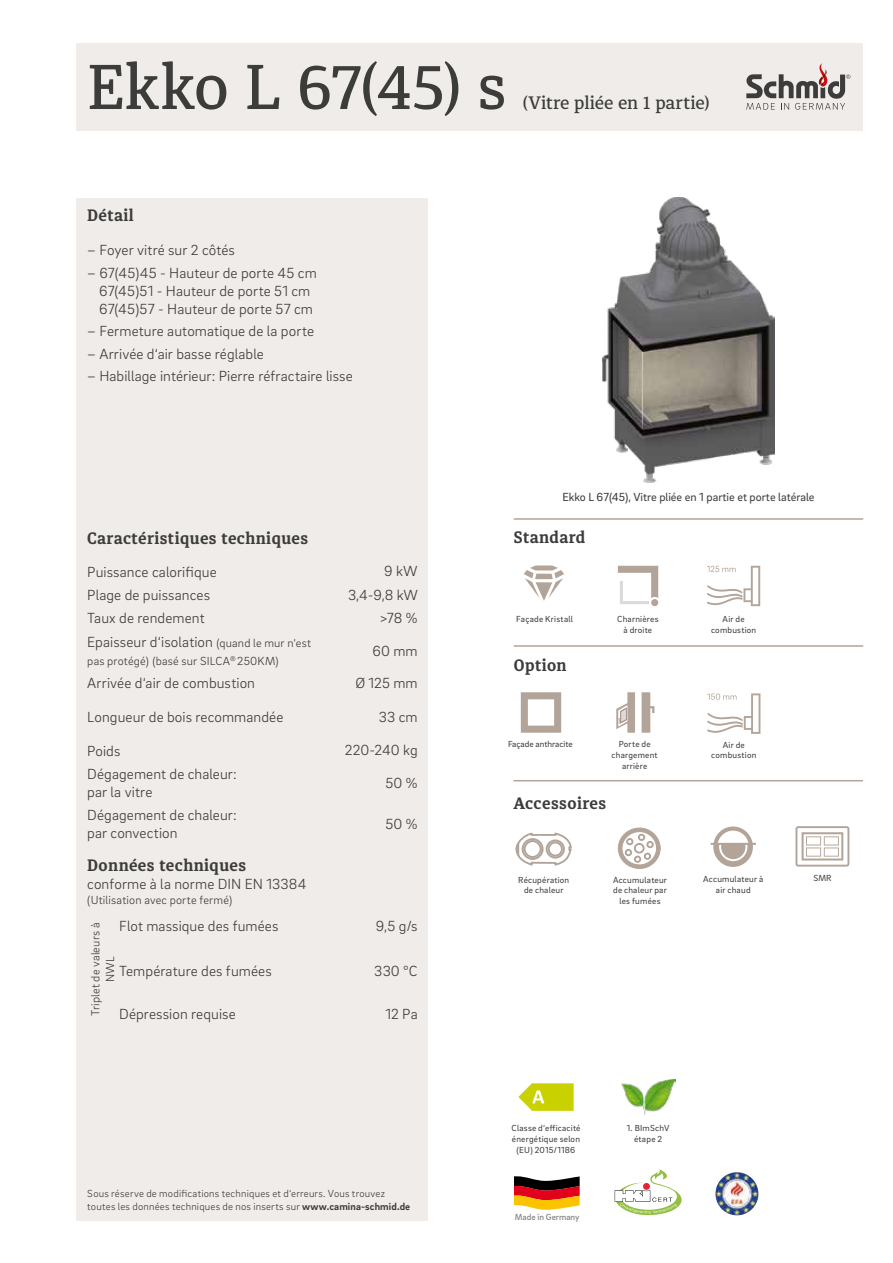
<style>
.page{position:relative;width:893px;height:1263px;background:#fff}
.page>*{position:absolute;margin:0;border:0;box-sizing:border-box;transform-origin:0 0}
.t1{font:500 63px "Diaria Pro";letter-spacing:-.01em;color:#3c3c3b}
.t2{font:500 18px "Diaria Pro";letter-spacing:-.005em;color:#3c3c3b}
.t3{font:700 16.5px "Diaria Pro";letter-spacing:.025em;color:#3c3c3b}
.t4{font:300 15px/23.4px "Brix Sans";letter-spacing:.005em;color:#3c3c3b}
.t5{font:300 12px/14.4px "Brix Sans";letter-spacing:.015em;color:#3c3c3b;text-align:center}
.t6{font:12px "Brix Sans";color:#3c3c3b}
.t7{font:300 10.5px/12.6px "Brix Sans";letter-spacing:.02em;color:#3c3c3b}
.t8{font:9px/10.8px "Brix Sans";letter-spacing:.025em;color:#3c3c3b;text-align:center}
.t9{font:9px "Brix Sans";color:#3c3c3b}
.t10{font:500 9px "Brix Sans";color:#878787}
.s1{font-size:12px}
.s2{font-weight:700}
</style>
<div class="page">
<div style="left:77px;top:198px;width:351px;height:1022px;background:#efecea"></div>
<div style="left:77px;top:43px;width:786px;height:87px;background:#efecea"></div>
<svg style="left:746px;top:63px;width:104px;height:47px"></svg>
<img style="left:621px;top:1080px;width:54px;height:35px">
<img style="left:716px;top:1172px;width:21px;height:16px">
<svg style="left:514px;top:1176px;width:66px;height:34px;background:#af6030"></svg>
<svg style="left:615px;top:1169px;width:67px;height:46px"></svg>
<img style="left:602px;top:198px;width:172px;height:284px">
<hr style="left:514px;top:518px;width:349px;height:2px;background:#b2a499">
<svg style="left:518px;top:1083px;width:56px;height:28px;background:#d3da31"></svg>
<svg style="left:618px;top:566px;width:40px;height:38px"></svg>
<div style="left:651px;top:599px;width:7px;height:7px;background:#b2a499;border-radius:50%"></div>
<svg style="left:616px;top:692px;width:19px;height:41px"></svg>
<svg style="left:642px;top:692px;width:12px;height:41px"></svg>
<svg style="left:707px;top:693px;width:53px;height:41px"></svg>
<svg style="left:524px;top:565px;width:40px;height:36px"></svg>
<svg style="left:707px;top:566px;width:53px;height:40px"></svg>
<svg style="left:521px;top:692px;width:40px;height:41px"></svg>
<hr style="left:514px;top:645px;width:349px;height:2px;background:#b2a499">
<hr style="left:513px;top:780px;width:350px;height:1px;background:#b2a499">
<svg style="left:795px;top:826px;width:54px;height:40px"></svg>
<svg style="left:618px;top:828px;width:43px;height:41px"></svg>
<svg style="left:515px;top:832px;width:57px;height:34px"></svg>
<svg style="left:711px;top:826px;width:45px;height:41px"></svg>
<h1 class="t1" style="left:87px;top:49px;width:421px">Ekko L 67(45) s</h1>
<p class="t2" style="left:523px;top:92px;width:188px">(Vitre pliée en 1 partie)</p>
<p class="t3" style="left:87px;top:205px;width:48px">Détail</p>
<p class="t4" style="left:87px;top:238px;width:149px">– Foyer vitré sur 2 côtés</p>
<p class="t4" style="left:87px;top:263px;width:231px;line-height:18px;text-align:center">– 67(45)45 - Hauteur de porte 45 cm<br>67(45)51 - Hauteur de porte 51 cm<br>67(45)57 - Hauteur de porte 57 cm</p>
<p class="t4" style="left:87px;top:319px;width:228px">– Fermeture automatique de la porte</p>
<p class="t4" style="left:87px;top:341px;width:178px">– Arrivée d‘air basse réglable</p>
<p class="t4" style="left:87px;top:364px;width:267px">– Habillage intérieur: Pierre réfractaire lisse</p>
<p class="t3" style="left:87px;top:528px;width:222px">Caractéristiques techniques</p>
<p class="t6" style="left:562px;top:489px;width:254px">Ekko L 67(45), Vitre pliée en 1 partie et porte latérale</p>
<p class="t3" style="left:514px;top:527px;width:73px">Standard</p>
<p class="t4" style="left:87px;top:559px;width:225px">Puissance calorifique<br>Plage de puissances<br>Taux de rendement<br>Epaisseur d‘isolation <span class="s1">(quand le mur n‘est</span></p>
<p class="t5" style="left:87px;top:653px;width:193px">pas protégé) (basé sur SILCA<sup>®</sup> 250KM)</p>
<p class="t4" style="left:87px;top:671px;width:169px">Arrivée d‘air de combustion</p>
<p class="t4" style="left:87px;top:704px;width:198px">Longueur de bois recommandée</p>
<p class="t4" style="left:87px;top:738px;width:151px">Poids<br>Dégagement de chaleur:</p>
<p class="t4" style="left:87px;top:780px;width:151px">par la vitre<br>Dégagement de chaleur:</p>
<p class="t4" style="left:87px;top:821px;width:92px">par convection</p>
<p class="t3" style="left:87px;top:855px;width:160px">Données techniques</p>
<p class="t4" style="left:87px;top:872px;width:221px">conforme à la norme DIN EN 13384</p>
<p class="t5" style="left:87px;top:892px;width:146px">(Utilisation avec porte fermé)</p>
<p class="t5" style="left:88px;top:1016px;width:95px;rotate:-90deg">Triplet de valeurs à<br>NWL</p>
<p class="t4" style="left:119px;top:914px;width:161px">Flot massique des fumées</p>
<p class="t4" style="left:119px;top:958px;width:154px">Température des fumées</p>
<p class="t4" style="left:119px;top:1001px;width:118px">Dépression requise</p>
<p class="t4" style="left:348px;top:559px;width:72px;text-align:right">9 kW<br>3,4-9,8 kW &gt;78 %</p>
<p class="t4" style="left:355px;top:634px;width:64px;line-height:32.2px;text-align:right">60 mm<br>Ø 125 mm</p>
<p class="t4" style="left:379px;top:704px;width:40px">33 cm</p>
<p class="t4" style="left:345px;top:734px;width:74px;line-height:32.2px;text-align:right">220-240 kg<br>50 %</p>
<p class="t4" style="left:386px;top:812px;width:34px">50 %</p>
<p class="t4" style="left:376px;top:914px;width:43px">9,5 g/s</p>
<p class="t4" style="left:374px;top:958px;width:45px">330 °C</p>
<p class="t4" style="left:385px;top:1001px;width:34px">12 Pa</p>
<p class="t7" style="left:87px;top:1187px;width:324px">Sous réserve de modifications techniques et d‘erreurs. Vous trouvez toutes les données techniques de nos inserts sur <span class="s2">www.camina-schmid.de</span></p>
<p class="t8" style="left:617px;top:613px;width:43px">Charnières à droite</p>
<p class="t8" style="left:516px;top:613px;width:58px">Façade Kristall</p>
<p class="t8" style="left:711px;top:613px;width:47px">Air de combustion</p>
<p class="t3" style="left:514px;top:655px;width:54px">Option</p>
<p class="t9" style="left:508px;top:738px;width:66px">Façade anthracite</p>
<p class="t8" style="left:612px;top:738px;width:48px">Porte de chargement arrière</p>
<p class="t8" style="left:711px;top:739px;width:47px">Air de combustion</p>
<p class="t3" style="left:513px;top:793px;width:94px">Accessoires</p>
<p class="t8" style="left:518px;top:874px;width:53px">Récupération de chaleur</p>
<p class="t8" style="left:613px;top:874px;width:55px">Accumulateur</p>
<p class="t8" style="left:813px;top:872px;width:19px">SMR</p>
<p class="t8" style="left:613px;top:885px;width:55px">de chaleur par les fumées</p>
<p class="t8" style="left:703px;top:873px;width:62px">Accumulateur à air chaud</p>
<p class="t8" style="left:511px;top:1122px;width:70px">Classe d‘efficacité énergétique selon (EU) 2015/1186</p>
<p class="t10" style="left:515px;top:1211px;width:66px">Made in Germany</p>
<p class="t8" style="left:627px;top:1122px;width:44px">1. BImSchV étape 2</p>
</div>
